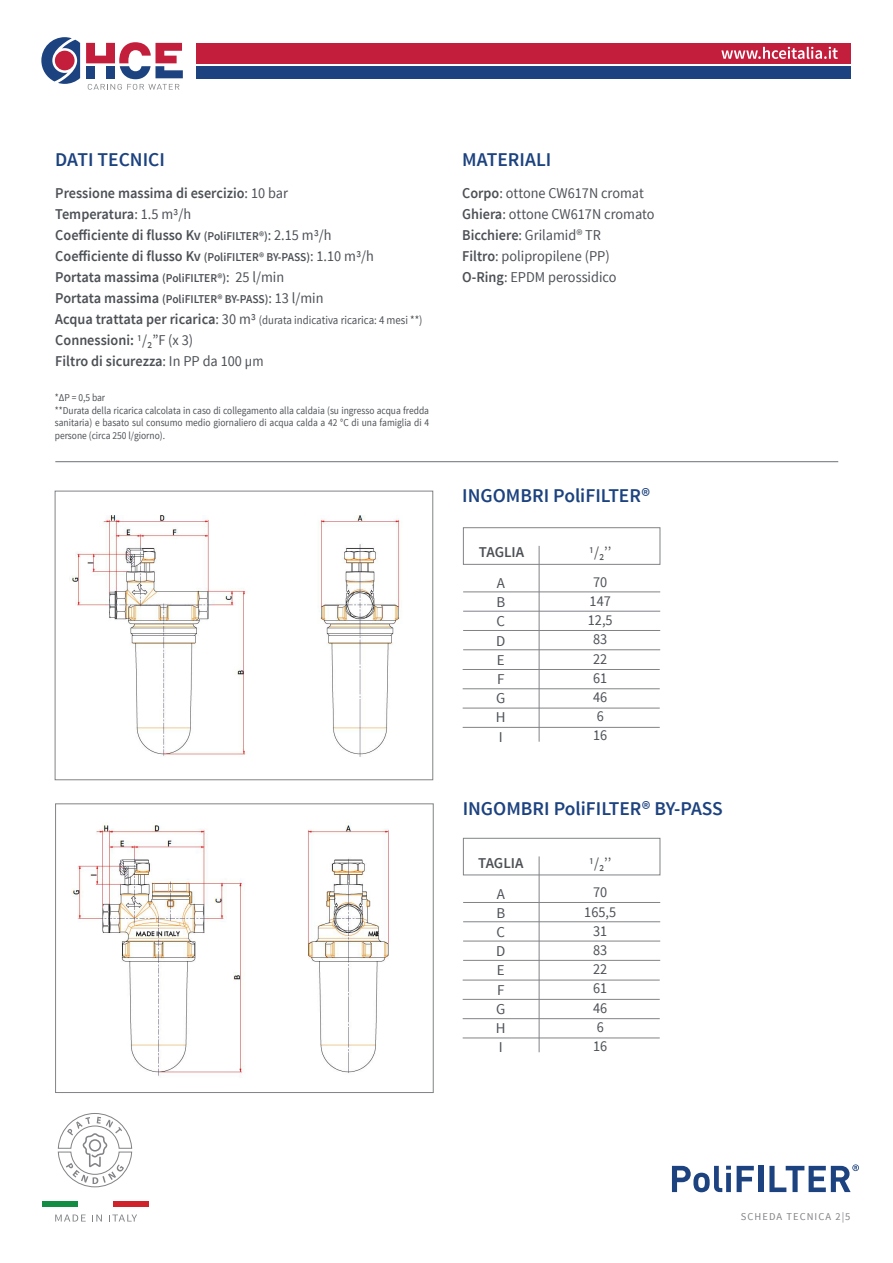
<style>
.page{position:relative;width:893px;height:1263px;background:#fff}
.page>*{position:absolute;margin:0;border:0;box-sizing:border-box;transform-origin:0 0}
.t1{font:600 19.5px "Source Sans Pro";color:#1c427f}
.t2{font:600 15px "Source Sans Pro";color:#4d5156;scale:.95 1}
.t3{font:15px "Source Sans Pro";color:#4d5156;scale:.95 1}
.t4{font:15px "Source Sans Pro";color:#4d5156}
.t5{font:600 15px "Source Sans Pro";color:#4d5156}
.t6{font:12px "Source Sans Pro";color:#4d5156;scale:.9 1}
.t7{font:600 12px "Source Sans Pro";color:#4d5156;scale:.95 1}
.t8{font:10.5px/12.6px "Source Sans Pro";color:#4d5156;text-align:justify;scale:.9 1}
.t9{font:10.5px "Source Sans Pro";letter-spacing:.1em;color:#818386}
.s1{font-weight:400}
.s2{font-size:12px}
.s3{font-size:15px}
.s4{font-weight:400;font-size:15px}
.s5{font-weight:600;font-size:15px}
.s6{font-weight:600}
</style>
<div class="page">
<svg style="left:672px;top:1166px;width:59px;height:26px"></svg>
<svg style="left:737px;top:1166px;width:17px;height:26px"></svg>
<div style="left:758px;top:1166px;width:5px;height:26px;background:#1c427f"></div>
<svg style="left:769px;top:1164px;width:90px;height:28px"></svg>
<svg style="left:55px;top:1214px;width:31px;height:7px"></svg>
<svg style="left:92px;top:1214px;width:10px;height:7px"></svg>
<svg style="left:109px;top:1214px;width:28px;height:7px"></svg>
<div style="left:43px;top:1201px;width:35px;height:6px;background:#128e44"></div>
<div style="left:113px;top:1201px;width:36px;height:6px;background:#d0222b"></div>
<svg style="left:57px;top:1113px;width:75px;height:74px"></svg>
<svg style="left:41px;top:37px;width:39px;height:47px"></svg>
<svg style="left:86px;top:42px;width:97px;height:48px"></svg>
<div style="left:196px;top:43px;width:654px;height:20px;background:#c31f3d"></div>
<div style="left:196px;top:66px;width:654px;height:12px;background:#1c427f"></div>
<svg style="left:721px;top:47px;width:117px;height:12px"></svg>
<div style="left:463px;top:527px;width:197px;height:38px;border:1px solid #818386"></div>
<hr style="left:539px;top:546px;width:1px;height:196px;background:#818386">
<hr style="left:463px;top:592px;width:197px;height:1px;background:#818386">
<hr style="left:463px;top:649px;width:197px;height:1px;background:#818386">
<hr style="left:463px;top:708px;width:197px;height:1px;background:#818386">
<hr style="left:463px;top:611px;width:197px;height:1px;background:#818386">
<hr style="left:463px;top:669px;width:197px;height:1px;background:#818386">
<hr style="left:463px;top:727px;width:197px;height:1px;background:#818386">
<hr style="left:463px;top:630px;width:197px;height:1px;background:#818386">
<hr style="left:463px;top:688px;width:197px;height:1px;background:#818386">
<div style="left:463px;top:838px;width:197px;height:37px;border:1px solid #818386"></div>
<hr style="left:539px;top:856px;width:1px;height:196px;background:#818386">
<hr style="left:463px;top:902px;width:197px;height:1px;background:#818386">
<hr style="left:463px;top:960px;width:197px;height:1px;background:#818386">
<hr style="left:463px;top:1018px;width:197px;height:1px;background:#818386">
<hr style="left:463px;top:921px;width:197px;height:1px;background:#818386">
<hr style="left:463px;top:980px;width:197px;height:1px;background:#818386">
<hr style="left:463px;top:1038px;width:197px;height:1px;background:#818386">
<hr style="left:463px;top:941px;width:197px;height:1px;background:#818386">
<hr style="left:463px;top:999px;width:197px;height:1px;background:#818386">
<div style="left:55px;top:491px;width:378px;height:289px;border:1px solid #818386"></div>
<div style="left:55px;top:803px;width:378px;height:290px;border:1px solid #818386"></div>
<hr style="left:55px;top:461px;width:783px;height:1px;background:#6d7175">
<img style="left:70px;top:515px;width:330px;height:242px">
<img style="left:71px;top:822px;width:318px;height:255px">
<p class="t1" style="left:55px;top:147px;width:111px">DATI TECNICI</p>
<p class="t2" style="left:55px;top:183px;width:246px">Pressione massima di esercizio<span class="s1">: 10 bar</span></p>
<p class="t2" style="left:55px;top:204px;width:144px">Temperatura<span class="s1">: 1.5 m3/h</span></p>
<p class="t2" style="left:55px;top:225px;width:292px">Coefficiente di flusso Kv <span class="s2">(PoliFILTER®)</span><span class="s1">: 2.15 m3/h</span></p>
<p class="t2" style="left:55px;top:246px;width:337px">Coefficiente di flusso Kv <span class="s2">(PoliFILTER® BY-PASS)</span><span class="s1">: 1.10 m3/h</span></p>
<p class="t2" style="left:55px;top:267px;width:242px">Portata massima <span class="s2">(PoliFILTER®)</span><span class="s1">: 25 l/min</span></p>
<p class="t7" style="left:55px;top:291px;width:284px"><span class="s3">Portata massima</span> (PoliFILTER® BY-PASS)<span class="s4">: 13 l/min</span></p>
<p class="t6" style="left:55px;top:312px;width:410px"><span class="s5">Acqua trattata per ricarica</span><span class="s3">: 30 m3</span> (durata indicativa ricarica: 4 mesi **)</p>
<p class="t2" style="left:55px;top:330px;width:147px">Connessioni: <span class="s1">1/₂”F (x 3)</span></p>
<p class="t2" style="left:55px;top:351px;width:221px">Filtro di sicurezza<span class="s1">: In PP da 100 μm</span></p>
<p class="t8" style="left:55px;top:391px;width:57px">*ΔP = 0,5 bar</p>
<p class="t8" style="left:55px;top:404px;width:417px">**Durata della ricarica calcolata in caso di collegamento alla caldaia (su ingresso acqua fredda sanitaria) e basato sul consumo medio giornaliero di acqua calda a 42 °C di una famiglia di 4 persone (circa 250 l/giorno).</p>
<p class="t1" style="left:462px;top:147px;width:91px">MATERIALI</p>
<p class="t3" style="left:462px;top:183px;width:193px"><span class="s6">Corpo</span>: ottone CW617N cromat</p>
<p class="t3" style="left:462px;top:204px;width:204px"><span class="s6">Ghiera</span>: ottone CW617N cromato</p>
<p class="t3" style="left:462px;top:225px;width:148px"><span class="s6">Bicchiere</span>: Grilamid® TR</p>
<p class="t3" style="left:462px;top:246px;width:157px"><span class="s6">Filtro</span>: polipropilene (PP)</p>
<p class="t3" style="left:462px;top:267px;width:164px"><span class="s6">O-Ring</span>: EPDM perossidico</p>
<p class="t1" style="left:462px;top:483px;width:189px">INGOMBRI PoliFILTER®</p>
<p class="t5" style="left:479px;top:543px;width:47px">TAGLIA</p>
<p class="t3" style="left:589px;top:543px;width:25px">1/₂’’</p>
<p class="t4" style="left:497px;top:574px;width:10px">A</p>
<p class="t4" style="left:496px;top:593px;width:10px">B</p>
<p class="t4" style="left:497px;top:612px;width:10px">C</p>
<p class="t4" style="left:496px;top:631px;width:11px">D</p>
<p class="t4" style="left:497px;top:651px;width:9px">E</p>
<p class="t4" style="left:497px;top:670px;width:9px">F</p>
<p class="t4" style="left:496px;top:689px;width:11px">G</p>
<p class="t4" style="left:496px;top:708px;width:11px">H</p>
<p class="t4" style="left:499px;top:727px;width:5px">I</p>
<p class="t3" style="left:593px;top:572px;width:16px">70</p>
<p class="t3" style="left:590px;top:592px;width:24px">147</p>
<p class="t3" style="left:588px;top:611px;width:28px">12,5</p>
<p class="t3" style="left:593px;top:630px;width:16px">83</p>
<p class="t3" style="left:593px;top:649px;width:16px">22</p>
<p class="t3" style="left:593px;top:668px;width:16px">61</p>
<p class="t3" style="left:593px;top:688px;width:16px">46</p>
<p class="t3" style="left:597px;top:707px;width:9px">6</p>
<p class="t3" style="left:593px;top:726px;width:16px">16</p>
<p class="t1" style="left:463px;top:796px;width:262px">INGOMBRI PoliFILTER® BY-PASS</p>
<p class="t5" style="left:478px;top:853px;width:47px">TAGLIA</p>
<p class="t3" style="left:589px;top:853px;width:25px">1/₂’’</p>
<p class="t4" style="left:497px;top:884px;width:10px">A</p>
<p class="t4" style="left:496px;top:903px;width:10px">B</p>
<p class="t4" style="left:497px;top:923px;width:10px">C</p>
<p class="t4" style="left:496px;top:942px;width:11px">D</p>
<p class="t4" style="left:497px;top:961px;width:9px">E</p>
<p class="t4" style="left:497px;top:980px;width:9px">F</p>
<p class="t4" style="left:496px;top:999px;width:11px">G</p>
<p class="t4" style="left:496px;top:1019px;width:11px">H</p>
<p class="t4" style="left:499px;top:1038px;width:5px">I</p>
<p class="t3" style="left:593px;top:883px;width:16px">70</p>
<p class="t3" style="left:584px;top:902px;width:35px">165,5</p>
<p class="t3" style="left:593px;top:921px;width:16px">31</p>
<p class="t3" style="left:593px;top:941px;width:16px">83</p>
<p class="t3" style="left:593px;top:960px;width:16px">22</p>
<p class="t3" style="left:593px;top:979px;width:16px">61</p>
<p class="t3" style="left:593px;top:998px;width:16px">46</p>
<p class="t3" style="left:597px;top:1017px;width:9px">6</p>
<p class="t3" style="left:593px;top:1037px;width:16px">16</p>
<p class="t9" style="left:741px;top:1210px;width:111px">SCHEDA TECNICA 2|5</p>
</div>
